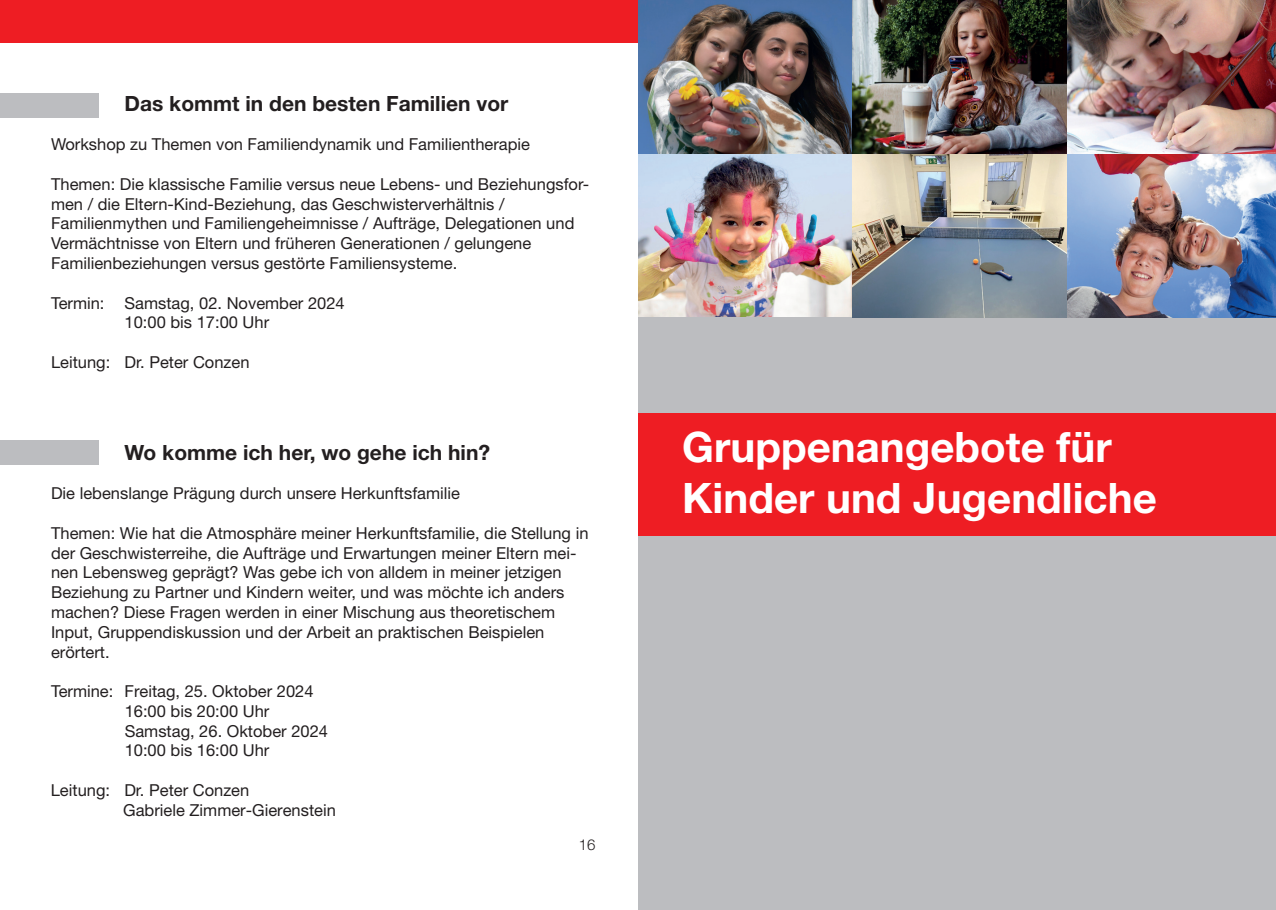
<style>
.page{position:relative;width:1276px;height:910px;background:#fff}
.page>*{position:absolute;margin:0;border:0;box-sizing:border-box;transform-origin:0 0}
.t1{font:700 42px/50.4px "Helvetica Neue";color:#fff}
.t2{font:700 21px "Helvetica Neue";color:#231f20}
.t3{font:16.5px/19.8px "Helvetica Neue";color:#231f20}
.t4{font:300 15px "Helvetica Neue";color:#231f20}
</style>
<div class="page">
<div style="left:0;top:0;width:1276px;height:43px;background:#ee1d23"></div>
<div style="left:638px;top:0;width:638px;height:910px;background:#bcbdc0"></div>
<div style="left:0;top:94px;width:99px;height:24px;background:#bcbdc0"></div>
<div style="left:0;top:440px;width:99px;height:25px;background:#bcbdc0"></div>
<img style="left:638px;top:0;width:638px;height:317px">
<img style="left:1068px;top:154px;width:208px;height:163px">
<div style="left:638px;top:413px;width:638px;height:123px;background:#ee1d23"></div>
<p class="t2" style="left:125px;top:90px;width:385px">Das kommt in den besten Familien vor</p>
<p class="t3" style="left:51px;top:134px;width:480px">Workshop zu Themen von Familiendynamik und Familientherapie</p>
<p class="t3" style="left:51px;top:174px;width:539px">Themen: Die klassische Familie versus neue Lebens- und Beziehungsfor&shy;men / die Eltern-Kind-Beziehung, das Geschwisterverhältnis / Familienmythen und Familiengeheimnisse / Aufträge, Delegationen und Vermächtnisse von Eltern und früheren Generationen / gelungene Familienbeziehungen versus gestörte Familiensysteme.</p>
<p class="t3" style="left:51px;top:293px;width:295px;text-align:center">Termin: Samstag, 02. November 2024<br>10:00 bis 17:00 Uhr</p>
<p class="t3" style="left:51px;top:352px;width:200px">Leitung: Dr. Peter Conzen</p>
<p class="t2" style="left:125px;top:439px;width:367px">Wo komme ich her, wo gehe ich hin?</p>
<p class="t3" style="left:51px;top:483px;width:410px">Die lebenslange Prägung durch unsere Herkunftsfamilie</p>
<p class="t3" style="left:51px;top:523px;width:539px">Themen: Wie hat die Atmosphäre meiner Herkunftsfamilie, die Stellung in der Geschwisterreihe, die Aufträge und Erwartungen meiner Eltern mei&shy;nen Lebensweg geprägt? Was gebe ich von alldem in meiner jetzigen Beziehung zu Partner und Kindern weiter, und was möchte ich anders machen? Diese Fragen werden in einer Mischung aus theoretischem Input, Gruppendiskussion und der Arbeit an praktischen Beispielen erörtert.</p>
<p class="t3" style="left:125px;top:681px;width:205px;text-indent:-74px">Termine: Freitag, 25. Oktober 2024<br>16:00 bis 20:00 Uhr<br>Samstag, 26. Oktober 2024<br>10:00 bis 16:00 Uhr</p>
<p class="t3" style="left:123px;top:780px;width:214px;text-indent:-72px">Leitung: Dr. Peter Conzen<br>Gabriele Zimmer-Gierenstein</p>
<p class="t4" style="left:579px;top:835px;width:18px">16</p>
<h1 class="t1" style="left:682px;top:421px;width:476px">Gruppenangebote für<br>Kinder und Jugendliche</h1>
</div>
